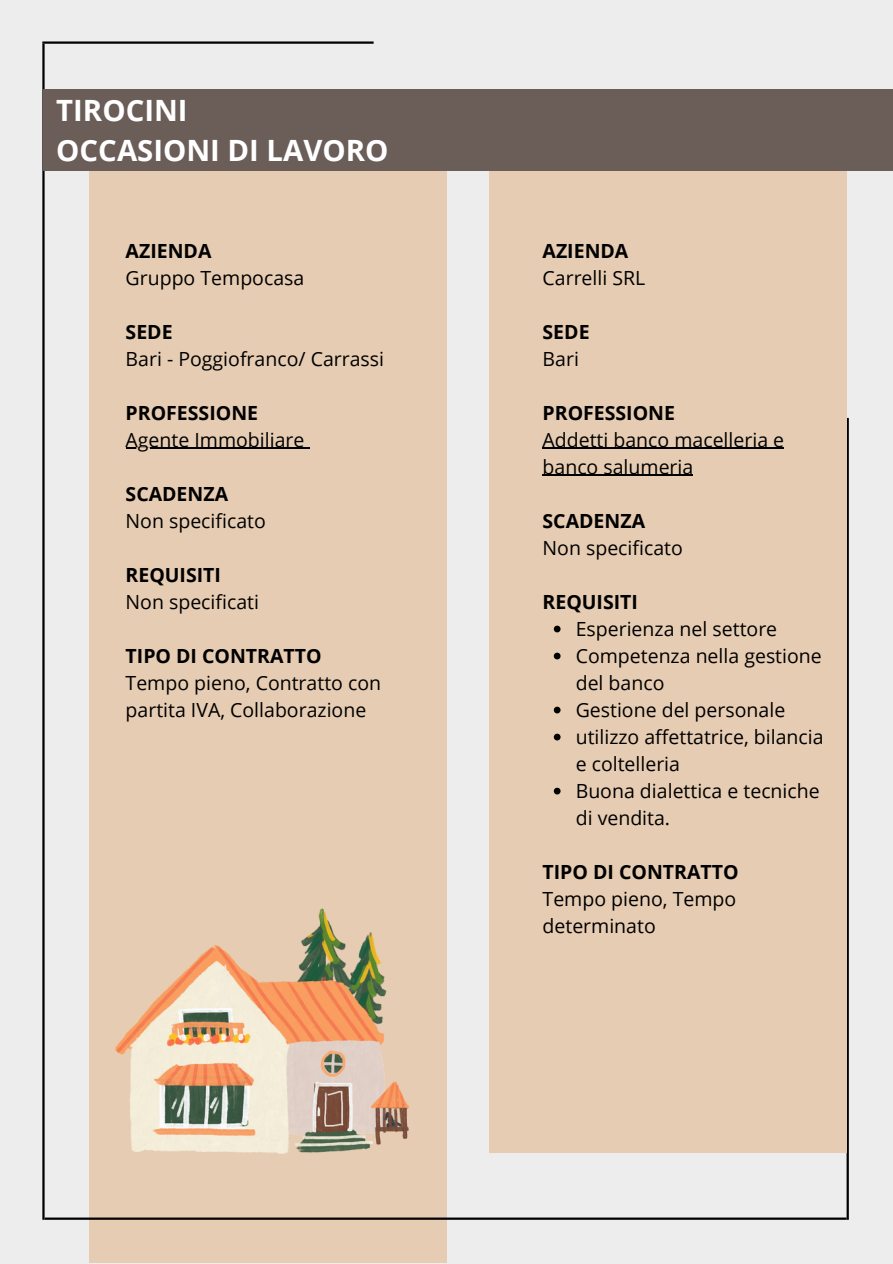
<style>
.page{position:relative;width:893px;height:1264px;background:#fff}
.page>*{position:absolute;margin:0;border:0;box-sizing:border-box;transform-origin:0 0}
.t1{font:700 29.25px/40.5px "Open Sans";color:#fff}
.t2{font:19.5px/27px "Open Sans";color:#000}
.t3{font:700 19.5px "Open Sans";color:#000}
</style>
<div class="page">
<div style="left:0;top:0;width:892px;height:1263px;background:#ededed"></div>
<hr style="left:846px;top:418px;width:2px;height:801px;background:#000">
<hr style="left:42px;top:44px;width:3px;height:1175px;background:#000">
<div style="left:89px;top:89px;width:357px;height:1174px;background:#e6ccb2"></div>
<div style="left:489px;top:170px;width:357px;height:983px;background:#e6ccb2"></div>
<div style="left:43px;top:89px;width:849px;height:81px;background:#6b5d58"></div>
<hr style="left:42px;top:41px;width:331px;height:3px;background:#000">
<hr style="left:45px;top:1217px;width:801px;height:2px;background:#000">
<img style="left:115px;top:908px;width:293px;height:245px">
<hr style="left:126px;top:448px;width:178px;height:1px;background:#000">
<hr style="left:542px;top:448px;width:242px;height:1px;background:#000">
<hr style="left:542px;top:475px;width:151px;height:1px;background:#000">
<svg style="left:553px;top:625px;width:7px;height:7px"></svg>
<svg style="left:553px;top:652px;width:7px;height:7px"></svg>
<svg style="left:553px;top:706px;width:7px;height:7px"></svg>
<svg style="left:553px;top:733px;width:7px;height:7px"></svg>
<svg style="left:553px;top:787px;width:7px;height:7px"></svg>
<p class="t1" style="left:56px;top:89px;width:333px">TIROCINI<br>OCCASIONI DI LAVORO</p>
<p class="t3" style="left:126px;top:237px;width:87px">AZIENDA</p>
<p class="t2" style="left:126px;top:263px;width:180px">Gruppo Tempocasa</p>
<p class="t3" style="left:126px;top:318px;width:49px">SEDE</p>
<p class="t2" style="left:126px;top:344px;width:260px">Bari - Poggiofranco/ Carrassi</p>
<p class="t3" style="left:126px;top:399px;width:134px">PROFESSIONE</p>
<p class="t2" style="left:126px;top:425px;width:180px">Agente Immobiliare</p>
<p class="t3" style="left:126px;top:480px;width:104px">SCADENZA</p>
<p class="t2" style="left:126px;top:506px;width:142px">Non specificato</p>
<p class="t3" style="left:126px;top:561px;width:97px">REQUISITI</p>
<p class="t2" style="left:126px;top:587px;width:135px">Non specificati</p>
<p class="t3" style="left:126px;top:642px;width:197px">TIPO DI CONTRATTO</p>
<p class="t2" style="left:126px;top:668px;width:257px">Tempo pieno, Contratto con partita IVA, Collaborazione</p>
<p class="t3" style="left:542px;top:237px;width:87px">AZIENDA</p>
<p class="t2" style="left:542px;top:263px;width:104px">Carrelli SRL</p>
<p class="t3" style="left:542px;top:318px;width:49px">SEDE</p>
<p class="t2" style="left:542px;top:344px;width:38px">Bari</p>
<p class="t3" style="left:542px;top:399px;width:134px">PROFESSIONE</p>
<p class="t2" style="left:542px;top:425px;width:243px">Addetti banco macelleria e banco salumeria</p>
<p class="t3" style="left:542px;top:507px;width:104px">SCADENZA</p>
<p class="t2" style="left:542px;top:533px;width:142px">Non specificato</p>
<h2 class="t3" style="left:542px;top:588px;width:97px">REQUISITI</h2>
<p class="t2" style="left:575px;top:614px;width:203px">Esperienza nel settore</p>
<p class="t2" style="left:575px;top:641px;width:247px">Competenza nella gestione del banco</p>
<p class="t2" style="left:575px;top:695px;width:211px">Gestione del personale</p>
<p class="t2" style="left:575px;top:722px;width:249px">utilizzo affettatrice, bilancia e coltelleria</p>
<p class="t2" style="left:575px;top:776px;width:245px">Buona dialettica e tecniche di vendita.</p>
<p class="t3" style="left:542px;top:858px;width:197px">TIPO DI CONTRATTO</p>
<p class="t2" style="left:542px;top:884px;width:195px">Tempo pieno, Tempo determinato</p>
</div>
